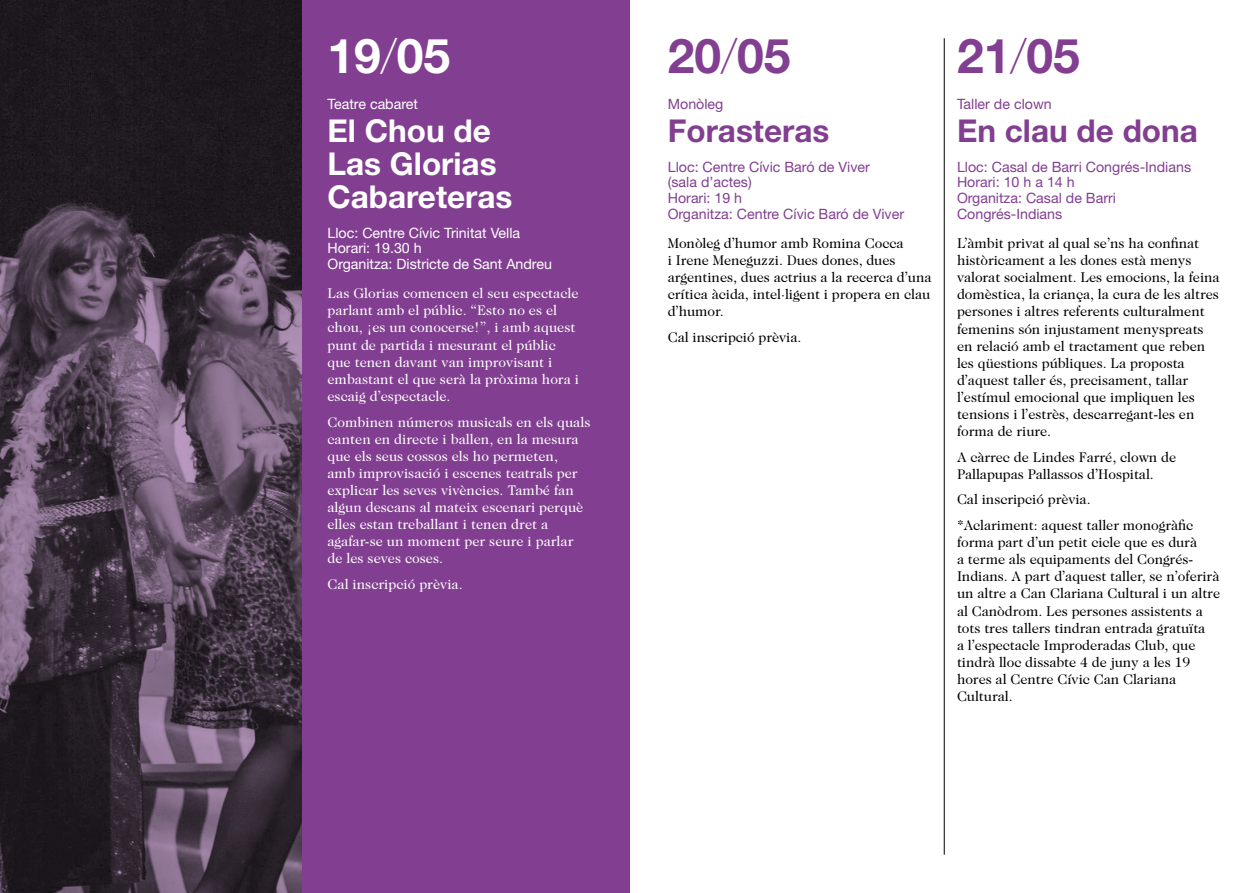
<style>
.page{position:relative;width:1259px;height:893px;background:#fff}
.page>*{position:absolute;margin:0;border:0;box-sizing:border-box;transform-origin:0 0}
.t1{font:700 48px "Helvetica Neue LT Std";color:#823f91}
.t2{font:700 48px "Helvetica Neue LT Std";color:#fff}
.t3{font:700 31.5px/33px "Helvetica Neue LT Std";color:#fff}
.t4{font:700 31.5px "Helvetica Neue LT Std";color:#823f91}
.t5{font:14.25px/17.1px "Caslon 224 Std";letter-spacing:-.005em;color:#000}
.t6{font:14.25px/17.1px "Caslon 224 Std";color:#fff}
.t7{font:14.25px/15.8px "Helvetica Neue LT Std";color:#823f91}
.t8{font:14.25px/15.8px "Helvetica Neue LT Std";color:#fff}
.s1{font-weight:100}
</style>
<div class="page">
<div style="left:0;top:0;width:629px;height:893px;background:#823f91"></div>
<svg style="left:0;top:0;width:302px;height:893px;background:#413643"></svg>
<hr style="left:944px;top:38px;width:1px;height:817px;background:#000">
<h1 class="t2" style="left:327px;top:26px;width:124px">19<span class="s1">/</span>05</h1>
<p class="t8" style="left:327px;top:96px;width:92px">Teatre cabaret</p>
<h2 class="t3" style="left:327px;top:113px;width:186px">El Chou de<br>Las Glorias<br>Cabareteras</h2>
<p class="t8" style="left:327px;top:225px;width:226px">Lloc: Centre Cívic Trinitat Vella<br>Horari: 19.30 h<br>Organitza: Districte de Sant Andreu</p>
<p class="t6" style="left:327px;top:285px;width:253px">Las Glorias comencen el seu espectacle parlant amb el públic. “Esto no es el chou, ¡es un conocerse!”, i amb aquest punt de partida i mesurant el públic que tenen davant van improvisant i embastant el que serà la pròxima hora i escaig d’espectacle.</p>
<p class="t6" style="left:327px;top:413px;width:264px">Combinen números musicals en els quals canten en directe i ballen, en la mesura que els seus cossos els ho permeten,<br>amb improvisació i escenes teatrals per explicar les seves vivències. També fan algun descans al mateix escenari perquè elles estan treballant i tenen dret a agafar-se un moment per seure i parlar de les seves coses.</p>
<p class="t6" style="left:327px;top:575px;width:137px">Cal inscripció prèvia.</p>
<h1 class="t1" style="left:668px;top:26px;width:124px">20<span class="s1">/</span>05</h1>
<p class="t7" style="left:668px;top:96px;width:57px">Monòleg</p>
<h2 class="t4" style="left:668px;top:111px;width:163px">Forasteras</h2>
<p class="t7" style="left:668px;top:159px;width:238px">Lloc: Centre Cívic Baró de Viver<br>(sala d’actes)<br>Horari: 19 h<br>Organitza: Centre Cívic Baró de Viver</p>
<p class="t5" style="left:668px;top:234px;width:265px">Monòleg d’humor amb Romina Cocca<br>i Irene Meneguzzi. Dues dones, dues argentines, dues actrius a la recerca d’una crítica àcida, intel·ligent i propera en clau d’humor.</p>
<p class="t5" style="left:668px;top:328px;width:135px">Cal inscripció prèvia.</p>
<h1 class="t1" style="left:957px;top:26px;width:124px">21<span class="s1">/</span>05</h1>
<p class="t7" style="left:957px;top:96px;width:96px">Taller de clown</p>
<h2 class="t4" style="left:957px;top:111px;width:242px">En clau de dona</h2>
<p class="t7" style="left:957px;top:159px;width:236px">Lloc: Casal de Barri Congrés-Indians<br>Horari: 10 h a 14 h<br>Organitza: Casal de Barri<br>Congrés-Indians</p>
<p class="t5" style="left:957px;top:234px;width:264px">L’àmbit privat al qual se’ns ha confinat històricament a les dones està menys valorat socialment. Les emocions, la feina domèstica, la criança, la cura de les altres persones i altres referents culturalment femenins són injustament menyspreats en relació amb el tractament que reben les qüestions públiques. La proposta d’aquest taller és, precisament, tallar l’estímul emocional que impliquen les tensions i l’estrès, descarregant-les en forma de riure.</p>
<p class="t5" style="left:957px;top:448px;width:221px">A càrrec de Lindes Farré, clown de<br>Pallapupas Pallassos d’Hospital.</p>
<p class="t5" style="left:957px;top:487px;width:238px;line-height:25.7px">Cal inscripció prèvia.<br>*Aclariment: aquest taller monogràfic</p>
<p class="t5" style="left:957px;top:534px;width:265px">forma part d’un petit cicle que es durà<br>a terme als equipaments del Congrés-Indians. A part d’aquest taller, se n’oferirà un altre a Can Clariana Cultural i un altre al Canòdrom. Les persones assistents a tots tres tallers tindran entrada gratuïta<br>a l’espectacle Improderadas Club, que tindrà lloc dissabte 4 de juny a les 19 hores al Centre Cívic Can Clariana Cultural.</p>
</div>
